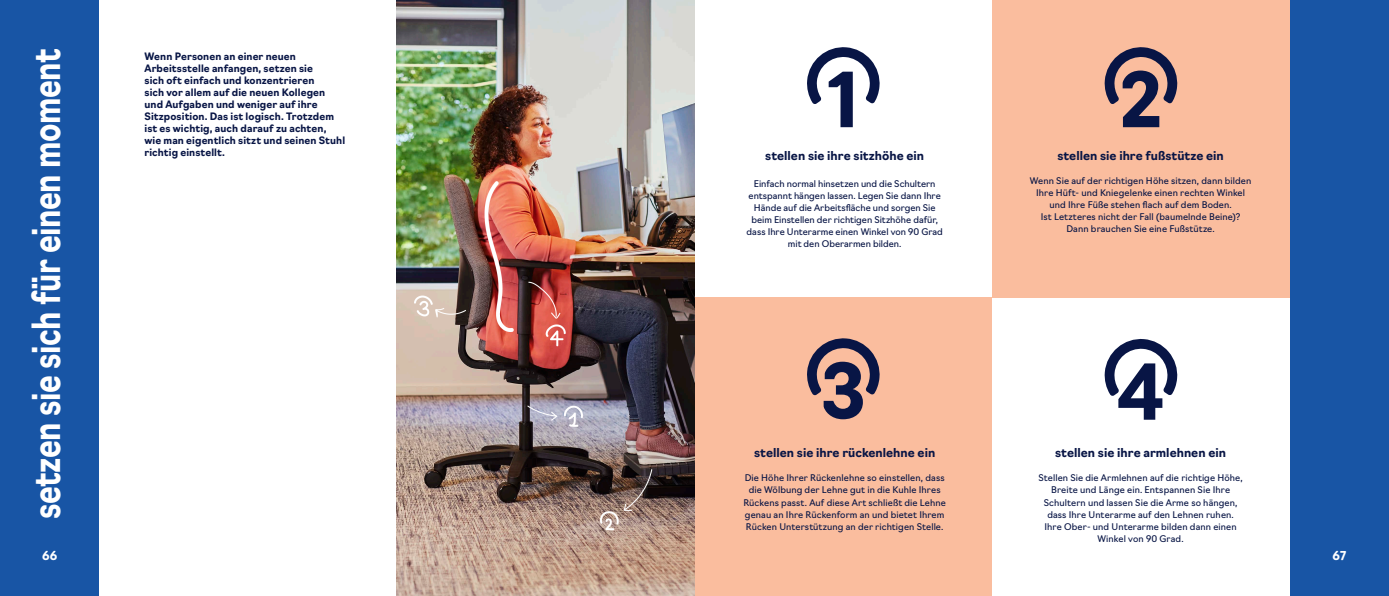
<style>
.page{position:relative;width:1389px;height:596px;background:#fff}
.page>*{position:absolute;margin:0;border:0;box-sizing:border-box;transform-origin:0 0}
.t1{font:700 74px "Navigo";color:#081545}
.t2{font:700 38px "Navigo";letter-spacing:-.015em;color:#fff;scale:.8 1}
.t3{font:700 12px "Navigo";color:#081545}
.t4{font:700 12px "Navigo";color:#fff}
.t5{font:700 10px/12px "Navigo";letter-spacing:.01em;color:#081545}
.t6{font:9px/12px "Navigo";letter-spacing:.01em;color:#081545;text-align:center}
</style>
<div class="page">
<div style="left:992px;top:0;width:306px;height:298px;background:#fabd9e"></div>
<div style="left:694px;top:298px;width:298px;height:297px;background:#fabd9e"></div>
<img style="left:397px;top:0;width:297px;height:595px">
<img style="left:409px;top:172px;width:245px;height:358px">
<svg style="left:1104px;top:47px;width:74px;height:57px"></svg>
<svg style="left:807px;top:47px;width:73px;height:57px"></svg>
<svg style="left:807px;top:338px;width:73px;height:57px"></svg>
<svg style="left:1104px;top:338px;width:74px;height:57px"></svg>
<div style="left:1290px;top:0;width:99px;height:595px;background:#1855a5"></div>
<div style="left:0;top:0;width:99px;height:595px;background:#1855a5"></div>
<p class="t2" style="left:17px;top:519px;width:589px;rotate:-90deg">setzen sie sich für einen moment</p>
<p class="t5" style="left:145px;top:50px;width:202px">Wenn Personen an einer neuen Arbeitsstelle anfangen, setzen sie<br>sich oft einfach und konzentrieren<br>sich vor allem auf die neuen Kollegen und Aufgaben und weniger auf ihre Sitzposition. Das ist logisch. Trotzdem ist es wichtig, auch darauf zu achten, wie man eigentlich sitzt und seinen Stuhl richtig einstellt.</p>
<p class="t1" style="left:828px;top:42px;width:33px">1</p>
<p class="t1" style="left:1119px;top:42px;width:45px">2</p>
<p class="t3" style="left:765px;top:146px;width:160px">stellen sie ihre sitzhöhe ein</p>
<p class="t6" style="left:747px;top:176px;width:198px">Einfach normal hinsetzen und die Schultern entspannt hängen lassen. Legen Sie dann Ihre Hände auf die Arbeitsfläche und sorgen Sie beim Einstellen der richtigen Sitzhöhe dafür, dass Ihre Unterarme einen Winkel von 90 Grad mit den Oberarmen bilden.</p>
<p class="t3" style="left:1057px;top:146px;width:168px">stellen sie ihre fußstütze ein</p>
<p class="t6" style="left:1030px;top:174px;width:223px">Wenn Sie auf der richtigen Höhe sitzen, dann bilden Ihre Hüft- und Kniegelenke einen rechten Winkel und Ihre Füße stehen flach auf dem Boden.<br>Ist Letzteres nicht der Fall (baumelnde Beine)?<br>Dann brauchen Sie eine Fußstütze.</p>
<p class="t1" style="left:821px;top:333px;width:47px">3</p>
<p class="t1" style="left:1117px;top:333px;width:50px">4</p>
<p class="t3" style="left:754px;top:443px;width:183px">stellen sie ihre rückenlehne ein</p>
<p class="t6" style="left:743px;top:471px;width:204px">Die Höhe Ihrer Rückenlehne so einstellen, dass die Wölbung der Lehne gut in die Kuhle Ihres Rückens passt. Auf diese Art schließt die Lehne genau an Ihre Rückenform an und bietet Ihrem Rücken Unterstützung an der richtigen Stelle.</p>
<p class="t3" style="left:1055px;top:443px;width:172px">stellen sie ihre armlehnen ein</p>
<p class="t6" style="left:1038px;top:471px;width:206px">Stellen Sie die Armlehnen auf die richtige Höhe, Breite und Länge ein. Entspannen Sie Ihre Schultern und lassen Sie die Arme so hängen, dass Ihre Unterarme auf den Lehnen ruhen.<br>Ihre Ober- und Unterarme bilden dann einen Winkel von 90 Grad.</p>
<h3 class="t4" style="left:42px;top:545px;width:16px">66</h3>
<h3 class="t4" style="left:1333px;top:545px;width:15px">67</h3>
</div>
